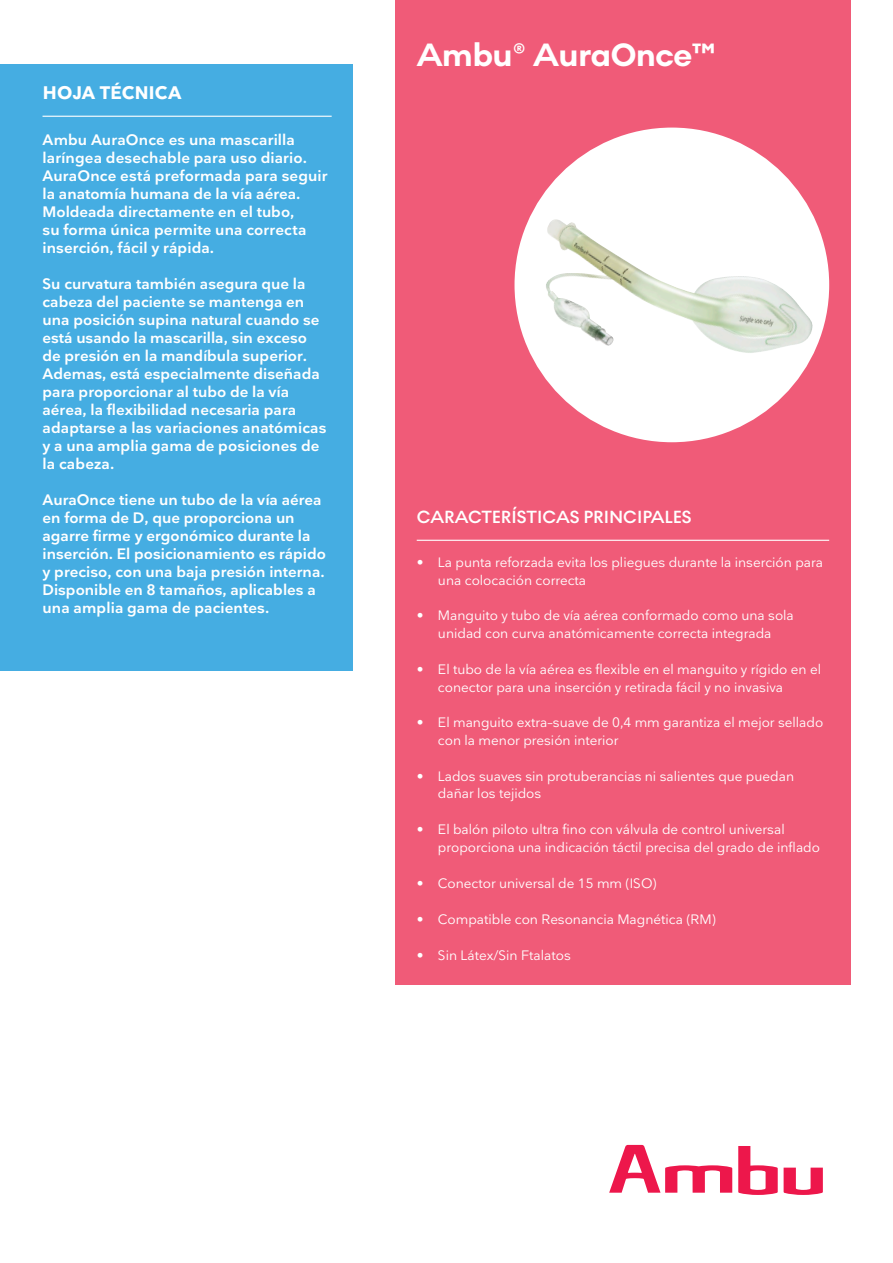
<style>
.page{position:relative;width:893px;height:1263px;background:#fff}
.page>*{position:absolute;margin:0;border:0;box-sizing:border-box;transform-origin:0 0}
.t1{font:700 33px "Noir No 1";letter-spacing:-.01em;color:#fff}
.t2{font:600 18px "Noir No 1";color:#fff}
.t3{font:700 18px "Nationale";letter-spacing:.015em;color:#fff}
.t4{font:600 15px/18px "Nationale";color:#fff}
.t5{font:13.5px/18px "Nationale";color:#fff}
</style>
<div class="page">
<div style="left:395px;top:0;width:455px;height:985px;background:#f05b78"></div>
<div style="left:514px;top:128px;width:315px;height:314px;background:#fff;border-radius:50%"></div>
<img style="left:546px;top:219px;width:268px;height:135px">
<div style="left:0;top:64px;width:353px;height:606px;background:#45ade2"></div>
<hr style="left:43px;top:116px;width:289px;height:1px;background:#fff">
<hr style="left:417px;top:540px;width:412px;height:1px;background:#fff">
<svg style="left:784px;top:1167px;width:39px;height:28px"></svg>
<svg style="left:738px;top:1146px;width:40px;height:49px"></svg>
<svg style="left:609px;top:1145px;width:123px;height:48px"></svg>
<p class="t3" style="left:43px;top:81px;width:140px">HOJA TÉCNICA</p>
<p class="t4" style="left:43px;top:131px;width:287px">Ambu AuraOnce es una mascarilla laríngea desechable para uso diario.<br>AuraOnce está preformada para seguir la anatomía humana de la vía aérea.<br>Moldeada directamente en el tubo,<br>su forma única permite una correcta inserción, fácil y rápida.</p>
<p class="t4" style="left:43px;top:275px;width:285px">Su curvatura también asegura que la cabeza del paciente se mantenga en una posición supina natural cuando se está usando la mascarilla, sin exceso de presión en la mandíbula superior.<br>Ademas, está especialmente diseñada para proporcionar al tubo de la vía aérea, la flexibilidad necesaria para adaptarse a las variaciones anatómicas y a una amplia gama de posiciones de la cabeza.</p>
<p class="t4" style="left:43px;top:491px;width:285px">AuraOnce tiene un tubo de la vía aérea en forma de D, que proporciona un agarre firme y ergonómico durante la inserción. El posicionamiento es rápido y preciso, con una baja presión interna.<br>Disponible en 8 tamaños, aplicables a una amplia gama de pacientes.</p>
<h1 class="t1" style="left:417px;top:30px;width:301px">Ambu® AuraOnce™</h1>
<p class="t2" style="left:417px;top:504px;width:276px">CARACTERÍSTICAS PRINCIPALES</p>
<p class="t5" style="left:438px;top:553px;width:387px;text-indent:-21px">• La punta reforzada evita los pliegues durante la inserción para una colocación correcta</p>
<p class="t5" style="left:417px;top:606px;width:379px;text-align:center">• Manguito y tubo de vía aérea conformado como una sola unidad con curva anatómicamente correcta integrada</p>
<p class="t5" style="left:438px;top:660px;width:385px;text-indent:-21px">• El tubo de la vía aérea es flexible en el manguito y rígido en el conector para una inserción y retirada fácil y no invasiva</p>
<p class="t5" style="left:438px;top:713px;width:387px;text-indent:-21px">• El manguito extra–suave de 0,4 mm garantiza el mejor sellado con la menor presión interior</p>
<p class="t5" style="left:438px;top:767px;width:358px;line-height:17.4px;text-indent:-21px">• Lados suaves sin protuberancias ni salientes que puedan dañar los tejidos</p>
<p class="t5" style="left:438px;top:820px;width:384px;text-indent:-21px">• El balón piloto ultra fino con válvula de control universal proporciona una indicación táctil precisa del grado de inflado</p>
<p class="t5" style="left:417px;top:874px;width:242px">• Conector universal de 15 mm (ISO)</p>
<p class="t5" style="left:417px;top:910px;width:301px">• Compatible con Resonancia Magnética (RM)</p>
<p class="t5" style="left:417px;top:946px;width:156px">• Sin Látex/Sin Ftalatos</p>
</div>
